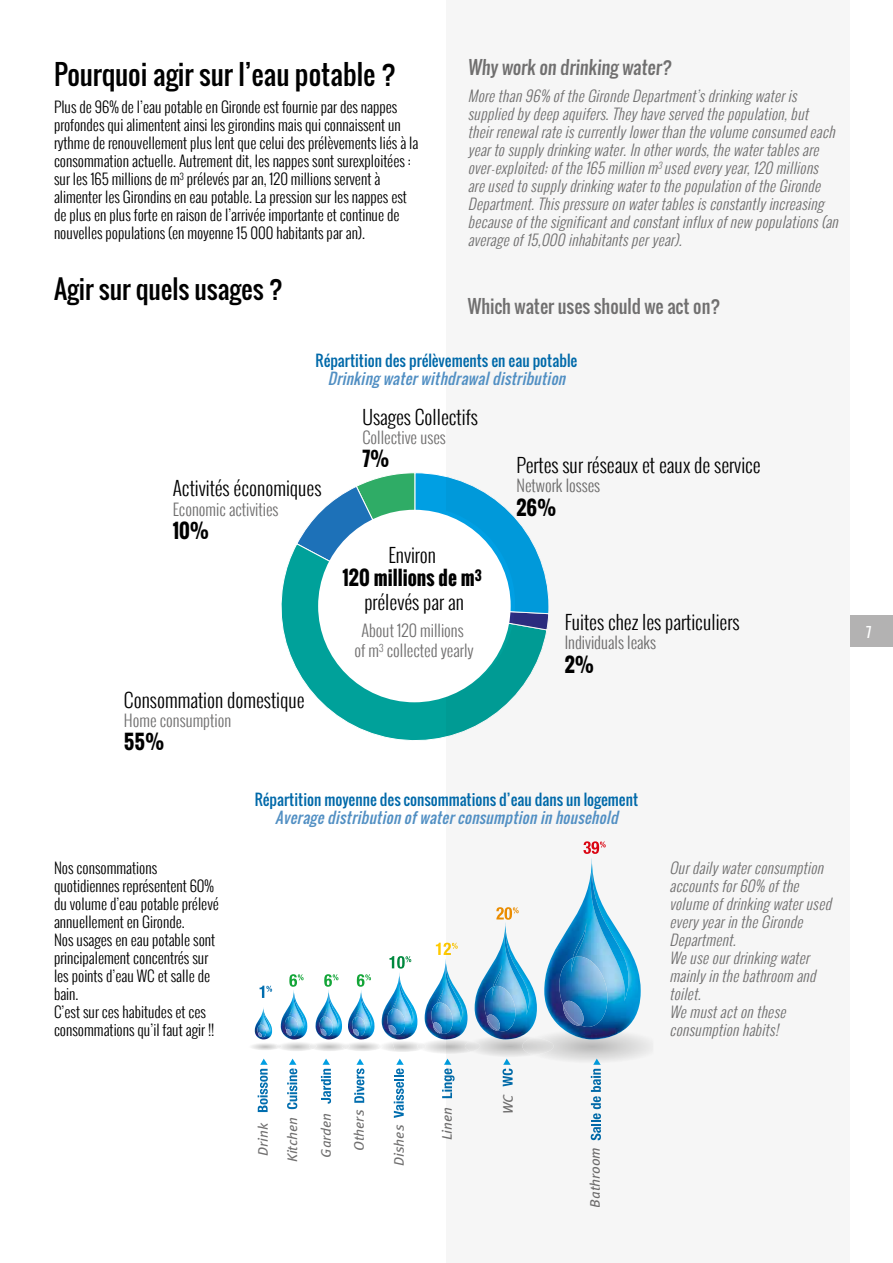
<style>
.page{position:relative;width:893px;height:1263px;background:#fff}
.page>*{position:absolute;margin:0;border:0;box-sizing:border-box;transform-origin:0 0}
.t1{font:27px "Oswald";color:#000}
.t2{font:25.5px "Oswald";color:#000}
.t3{font:300 19.35px/23.2px "Oswald";color:#000;text-align:center}
.t4{font:700 19.35px "Oswald";color:#000}
.t5{font:18px "Oswald";color:#706f6f}
.t6{font:300 16.2px/19.4px "Oswald";color:#706f6f;text-align:center}
.t7{font:300 15px/18px "Oswald";color:#000}
.t8{font:italic 300 15px/18px "Oswald";color:#706f6f}
.t9{font:15px "Oswald";color:#0069a9}
.t10{font:italic 15px "Oswald";color:#518fc3}
.t11{font:italic 13.8px "Meta OT";color:#706f6f}
.t12{font:13.5px "Oswald";color:#fff}
.s1{font-weight:700}
</style>
<div class="page">
<div style="left:850px;top:616px;width:43px;height:31px;background:#b3b2b2"></div>
<div style="left:446px;top:0;width:404px;height:1263px;background:#f6f6f6"></div>
<img style="left:480px;top:1039px;width:42px;height:17px">
<img style="left:522px;top:1037px;width:32px;height:18px">
<img style="left:426px;top:1039px;width:39px;height:14px">
<img style="left:392px;top:1041px;width:25px;height:11px">
<svg style="left:417px;top:1043px;width:9px;height:7px"></svg>
<svg style="left:342px;top:1043px;width:7px;height:6px"></svg>
<svg style="left:309px;top:1043px;width:8px;height:6px"></svg>
<svg style="left:276px;top:1044px;width:5px;height:4px"></svg>
<img style="left:544px;top:858px;width:97px;height:181px">
<img style="left:583px;top:871px;width:58px;height:130px">
<img style="left:573px;top:922px;width:13px;height:34px">
<img style="left:556px;top:956px;width:55px;height:71px">
<img style="left:571px;top:957px;width:4px;height:15px">
<img style="left:563px;top:1001px;width:22px;height:24px">
<img style="left:475px;top:923px;width:62px;height:116px">
<img style="left:499px;top:930px;width:38px;height:85px">
<img style="left:493px;top:964px;width:9px;height:22px">
<img style="left:482px;top:986px;width:36px;height:45px">
<svg style="left:492px;top:986px;width:3px;height:10px"></svg>
<img style="left:487px;top:1014px;width:14px;height:16px">
<img style="left:425px;top:959px;width:42px;height:80px">
<img style="left:442px;top:964px;width:26px;height:58px">
<img style="left:437px;top:987px;width:6px;height:15px">
<img style="left:430px;top:1002px;width:24px;height:32px">
<svg style="left:433px;top:1022px;width:10px;height:11px"></svg>
<img style="left:382px;top:973px;width:35px;height:66px">
<img style="left:396px;top:977px;width:22px;height:48px">
<img style="left:386px;top:1009px;width:20px;height:26px">
<svg style="left:392px;top:996px;width:5px;height:19px"></svg>
<svg style="left:389px;top:1025px;width:8px;height:9px"></svg>
<img style="left:348px;top:990px;width:26px;height:49px">
<img style="left:358px;top:993px;width:17px;height:36px">
<img style="left:351px;top:1017px;width:15px;height:19px">
<svg style="left:355px;top:1007px;width:4px;height:14px"></svg>
<svg style="left:353px;top:1029px;width:6px;height:7px"></svg>
<img style="left:316px;top:990px;width:26px;height:49px">
<img style="left:326px;top:993px;width:16px;height:36px">
<img style="left:319px;top:1017px;width:15px;height:19px">
<svg style="left:323px;top:1007px;width:4px;height:14px"></svg>
<svg style="left:321px;top:1029px;width:6px;height:7px"></svg>
<img style="left:281px;top:990px;width:26px;height:49px">
<img style="left:291px;top:993px;width:17px;height:36px">
<img style="left:284px;top:1017px;width:15px;height:19px">
<svg style="left:288px;top:1007px;width:4px;height:14px"></svg>
<svg style="left:286px;top:1029px;width:6px;height:7px"></svg>
<img style="left:255px;top:1008px;width:17px;height:31px">
<img style="left:262px;top:1009px;width:11px;height:23px">
<svg style="left:257px;top:1018px;width:10px;height:19px"></svg>
<svg style="left:260px;top:986px;width:12px;height:12px"></svg>
<svg style="left:289px;top:974px;width:15px;height:13px"></svg>
<svg style="left:324px;top:974px;width:14px;height:13px"></svg>
<svg style="left:357px;top:974px;width:14px;height:13px"></svg>
<svg style="left:389px;top:956px;width:22px;height:12px"></svg>
<svg style="left:436px;top:943px;width:22px;height:12px"></svg>
<svg style="left:496px;top:907px;width:23px;height:13px"></svg>
<svg style="left:583px;top:841px;width:23px;height:13px"></svg>
<svg style="left:258px;top:1058px;width:10px;height:54px"></svg>
<svg style="left:287px;top:1058px;width:10px;height:51px"></svg>
<svg style="left:321px;top:1058px;width:10px;height:46px"></svg>
<svg style="left:354px;top:1059px;width:10px;height:44px"></svg>
<svg style="left:394px;top:1058px;width:10px;height:60px"></svg>
<svg style="left:442px;top:1058px;width:13px;height:40px"></svg>
<svg style="left:502px;top:1058px;width:11px;height:28px"></svg>
<svg style="left:591px;top:1058px;width:10px;height:82px"></svg>
<div style="left:119px;top:397px;width:655px;height:370px;background:#f6f6f6"></div>
<svg style="left:281px;top:547px;width:266px;height:193px"></svg>
<svg style="left:296px;top:473px;width:253px;height:158px"></svg>
<div style="left:318px;top:510px;width:193px;height:192px;background:#fff;border-radius:50%"></div>
<h1 class="t1" style="left:54px;top:54px;width:344px">Pourquoi agir sur l’eau potable ?</h1>
<p class="t7" style="left:54px;top:97px;width:366px">Plus de 96% de l’eau potable en Gironde est fournie par des nappes profondes qui alimentent ainsi les girondins mais qui connaissent un rythme de renouvellement plus lent que celui des prélèvements liés à la consommation actuelle. Autrement dit, les nappes sont surexploitées : sur les 165 millions de m<sup>3</sup> prélevés par an, 120 millions servent à alimenter les Girondins en eau potable. La pression sur les nappes est de plus en plus forte en raison de l’arrivée importante et continue de nouvelles populations (en moyenne 15 000 habitants par an).</p>
<h2 class="t2" style="left:54px;top:270px;width:231px">Agir sur quels usages ?</h2>
<p class="t5" style="left:468px;top:54px;width:208px">Why work on drinking water?</p>
<p class="t8" style="left:468px;top:87px;width:376px">Morethan96% oftheGirondeDepartment’sdrinkingwateris suppliedbydeepaquifers.Theyhaveservedthepopulation,but theirrenewalrateiscurrentlylowerthanthevolumeconsumedeach yeartosupplydrinkingwater.Inotherwords,thewatertablesare over-exploited;ofthe165millionm<sup>3</sup>usedeveryyear,120millions areusedtosupplydrinkingwatertothepopulationoftheGironde Department.Thispressureonwatertablesisconstantlyincreasing becauseofthesignificantandconstantinfluxofnew populations(an averageof15,000inhabitantsperyear).</p>
<p class="t5" style="left:468px;top:293px;width:254px">Which water uses should we act on?</p>
<p class="t9" style="left:316px;top:349px;width:263px">Répartition des prélèvements en eau potable</p>
<p class="t10" style="left:328px;top:367px;width:244px">Drinkingwaterwithdrawaldistribution</p>
<p class="t3" style="left:173px;top:476px;width:150px">Activités économiques</p>
<p class="t6" style="left:173px;top:499px;width:107px">Economic activities</p>
<p class="t4" style="left:173px;top:516px;width:38px">10%</p>
<p class="t3" style="left:124px;top:688px;width:182px">Consommation domestique</p>
<p class="t6" style="left:124px;top:711px;width:109px">Home consumption</p>
<p class="t4" style="left:124px;top:728px;width:42px">55%</p>
<p class="t3" style="left:362px;top:405px;width:117px">Usages Collectifs</p>
<p class="t6" style="left:362px;top:427px;width:85px">Collective uses</p>
<p class="t4" style="left:362px;top:444px;width:29px">7%</p>
<p class="t3" style="left:342px;top:543px;width:141px">Environ<br><span class="s1">120 millions de m</span><sup>3 </sup>prélevés par an</p>
<p class="t6" style="left:355px;top:621px;width:121px">About 120 millions<br>of m<sup>3</sup> collected yearly</p>
<p class="t3" style="left:516px;top:453px;width:246px">Pertes sur réseaux et eaux de service</p>
<p class="t6" style="left:516px;top:476px;width:85px">Network losses</p>
<p class="t4" style="left:516px;top:493px;width:42px">26%</p>
<p class="t3" style="left:565px;top:610px;width:176px">Fuites chez les particuliers</p>
<p class="t6" style="left:565px;top:633px;width:93px">Individuals leaks</p>
<p class="t4" style="left:565px;top:650px;width:31px">2%</p>
<p class="t9" style="left:255px;top:788px;width:385px">Répartition moyenne des consommations d’eau dans un logement</p>
<p class="t10" style="left:275px;top:806px;width:349px">Averagedistributionofwaterconsumptioninhousehold</p>
<p class="t7" style="left:54px;top:859px;width:166px">Nos consommations quotidiennes représentent 60% du volume d’eau potable prélevé annuellement en Gironde.<br>Nos usages en eau potable sont principalement concentrés sur les points d’eau WC et salle de bain.<br>C’est sur ces habitudes et ces consommations qu’il faut agir !!</p>
<p class="t8" style="left:669px;top:859px;width:168px">Ourdailywaterconsumption accountsfor60% ofthe volumeofdrinkingwaterused everyyearintheGironde<br>Department.<br>Weuseourdrinkingwater mainlyinthebathroom and toilet.<br>Wemustactonthese consumptionhabits!</p>
<p class="t11" style="left:255px;top:1156px;width:35px;rotate:-90deg">Drink</p>
<p class="t11" style="left:284px;top:1162px;width:47px;rotate:-90deg">Kitchen</p>
<p class="t11" style="left:318px;top:1158px;width:46px;rotate:-90deg">Garden</p>
<p class="t11" style="left:351px;top:1151px;width:43px;rotate:-90deg">Others</p>
<p class="t11" style="left:391px;top:1166px;width:43px;rotate:-90deg">Dishes</p>
<p class="t11" style="left:439px;top:1140px;width:35px;rotate:-90deg">Linen</p>
<p class="t11" style="left:500px;top:1114px;width:22px;rotate:-90deg">WC</p>
<p class="t11" style="left:587px;top:1207px;width:62px;rotate:-90deg">Bathroom</p>
<p class="t12" style="left:866px;top:622px;width:7px">7</p>
</div>
